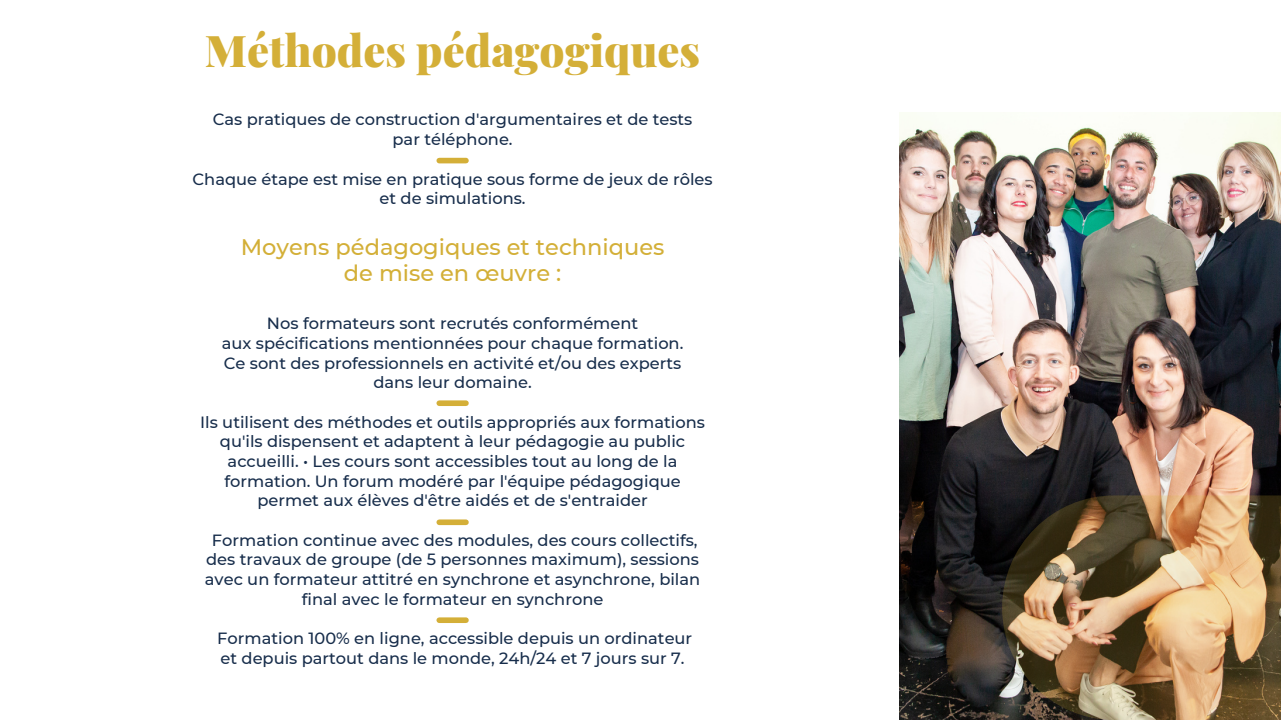
<style>
.page{position:relative;width:1281px;height:720px;background:#fff}
.page>*{position:absolute;margin:0;border:0;box-sizing:border-box;transform-origin:0 0}
.t1{font:900 43.75px "Playfair Display";color:#d4af38}
.t2{font:500 22.5px/26.2px "Montserrat";color:#d3af37;text-align:center}
.t3{font:500 16.25px/19.8px "Montserrat";color:#172d4b;text-align:center}
</style>
<div class="page">
<img style="left:899px;top:112px;width:381px;height:608px">
<div style="left:439px;top:158px;width:27px;height:5px;background:#d4af38"></div>
<div style="left:439px;top:400px;width:27px;height:6px;background:#d4af38"></div>
<div style="left:439px;top:519px;width:27px;height:6px;background:#d4af38"></div>
<div style="left:439px;top:617px;width:27px;height:6px;background:#d4af38"></div>
<img style="left:1002px;top:495px;width:279px;height:225px">
<h1 class="t1" style="left:205px;top:16px;width:497px">Méthodes pédagogiques</h1>
<p class="t3" style="left:213px;top:109px;width:481px">Cas pratiques de construction d'argumentaires et de tests par téléphone.</p>
<p class="t3" style="left:193px;top:168px;width:521px">Chaque étape est mise en pratique sous forme de jeux de rôles et de simulations.</p>
<h2 class="t2" style="left:241px;top:233px;width:425px">Moyens pédagogiques et techniques de mise en œuvre :</h2>
<p class="t3" style="left:222px;top:313px;width:463px">Nos formateurs sont recrutés conformément<br>aux spécifications mentionnées pour chaque formation.<br>Ce sont des professionnels en activité et/ou des experts dans leur domaine.</p>
<p class="t3" style="left:200px;top:411px;width:506px">Ils utilisent des méthodes et outils appropriés aux formations qu'ils dispensent et adaptent à leur pédagogie au public accueilli. • Les cours sont accessibles tout au long de la formation. Un forum modéré par l'équipe pédagogique permet aux élèves d'être aidés et de s'entraider</p>
<p class="t3" style="left:205px;top:530px;width:497px">Formation continue avec des modules, des cours collectifs, des travaux de groupe (de 5 personnes maximum), sessions avec un formateur attitré en synchrone et asynchrone, bilan final avec le formateur en synchrone</p>
<p class="t3" style="left:217px;top:628px;width:476px;text-align:left">Formation 100% en ligne, accessible depuis un ordinateur et depuis partout dans le monde, 24h/24 et 7 jours sur 7.</p>
</div>
